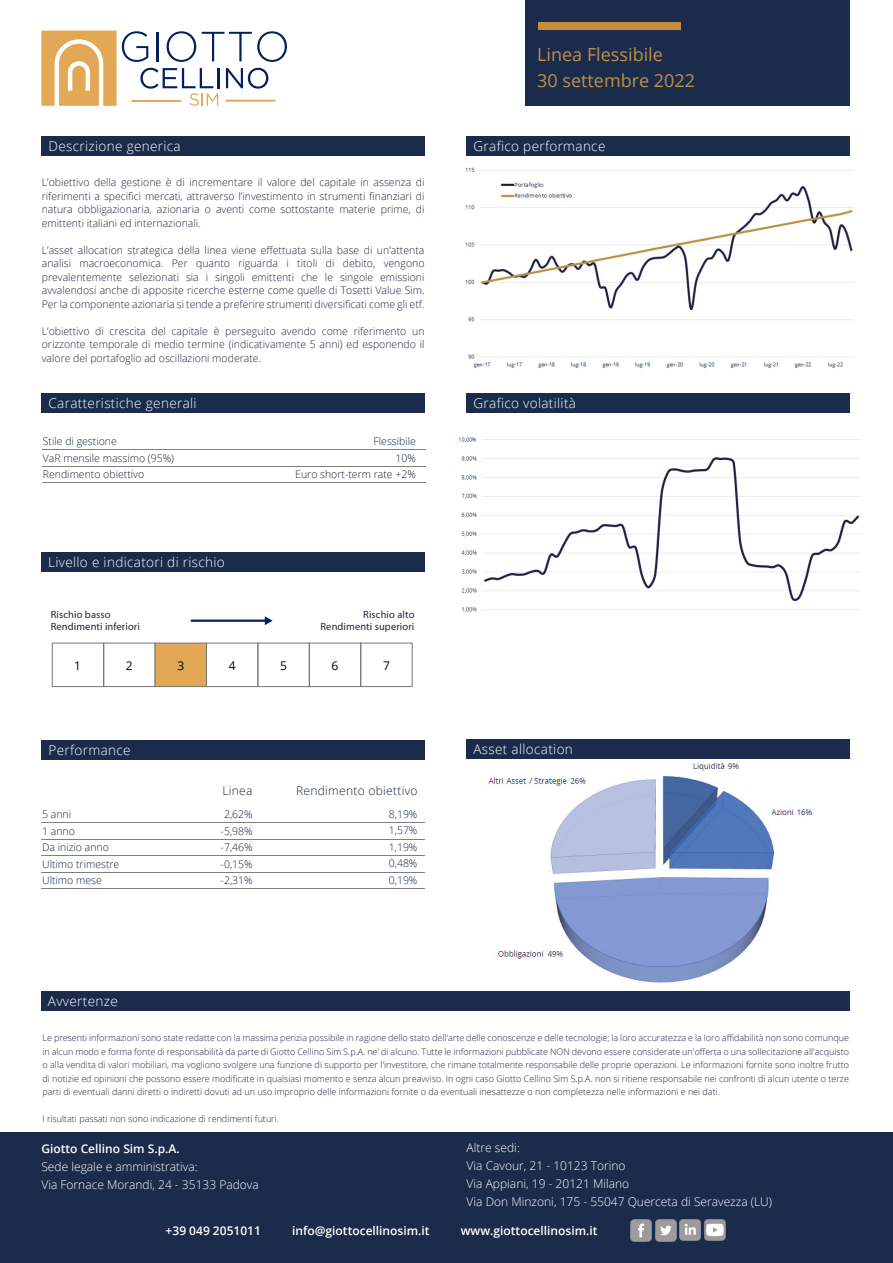
<style>
.page{position:relative;width:893px;height:1263px;background:#fff}
.page>*{position:absolute;margin:0;border:0;box-sizing:border-box;transform-origin:0 0}
.t1{font:18px/25.5px "Open Sans";color:#be9043}
.t2{font:300 13.5px "Open Sans";letter-spacing:.025em;color:#fff}
.t3{font:300 12px/18px "Open Sans";color:#fff}
.t4{font:600 12px "Open Sans";color:#fff}
.t5{font:300 12px "Open Sans";letter-spacing:.025em;color:#122342}
.t6{font:12px "Open Sans";color:#000}
.t7{font:300 10.5px/13.5px "Open Sans";color:#212145;text-align:justify}
.t8{font:300 10.5px/16.5px "Open Sans";color:#122342}
.t9{font:10.5px "Myriad Pro";letter-spacing:.01em;color:#212145}
.t10{font:300 9px/13.5px "Open Sans";color:#212145;text-align:justify}
</style>
<div class="page">
<img style="left:358px;top:744px;width:492px;height:260px">
<div style="left:0;top:1133px;width:893px;height:130px;background:#1a2b4c"></div>
<img style="left:630px;top:1219px;width:22px;height:22px">
<img style="left:655px;top:1219px;width:22px;height:22px">
<img style="left:680px;top:1219px;width:46px;height:22px">
<div style="left:41px;top:992px;width:808px;height:19px;background:#1a2b4c"></div>
<img style="left:458px;top:437px;width:403px;height:176px">
<div style="left:467px;top:740px;width:383px;height:19px;background:#1a2b4c"></div>
<div style="left:42px;top:740px;width:383px;height:19px;background:#1a2b4c"></div>
<hr style="left:42px;top:822px;width:383px;height:1px;background:#7f7f7f">
<hr style="left:42px;top:839px;width:383px;height:1px;background:#7f7f7f">
<hr style="left:42px;top:855px;width:383px;height:1px;background:#7f7f7f">
<hr style="left:42px;top:872px;width:383px;height:1px;background:#7f7f7f">
<hr style="left:42px;top:888px;width:383px;height:1px;background:#7f7f7f">
<div style="left:41px;top:552px;width:383px;height:19px;background:#1a2b4c"></div>
<hr style="left:191px;top:620px;width:75px;height:2px;background:#00215d">
<svg style="left:265px;top:616px;width:7px;height:9px"></svg>
<div style="left:52px;top:643px;width:52px;height:44px;border:1px solid #777"></div>
<div style="left:103px;top:643px;width:52px;height:44px;border:1px solid #777"></div>
<div style="left:155px;top:643px;width:52px;height:44px;background:#e2a855;border:1px solid #777"></div>
<div style="left:206px;top:643px;width:52px;height:44px;border:1px solid #777"></div>
<div style="left:257px;top:643px;width:53px;height:44px;border:1px solid #777"></div>
<div style="left:309px;top:643px;width:52px;height:44px;border:1px solid #777"></div>
<div style="left:360px;top:643px;width:52px;height:44px;border:1px solid #777"></div>
<div style="left:467px;top:393px;width:383px;height:20px;background:#1a2b4c"></div>
<div style="left:42px;top:393px;width:383px;height:20px;background:#1a2b4c"></div>
<hr style="left:42px;top:449px;width:383px;height:1px;background:#7f7f7f">
<hr style="left:42px;top:466px;width:383px;height:1px;background:#7f7f7f">
<hr style="left:42px;top:483px;width:383px;height:1px;background:#7f7f7f">
<img style="left:465px;top:167px;width:389px;height:201px">
<div style="left:467px;top:136px;width:383px;height:20px;background:#1a2b4c"></div>
<div style="left:42px;top:136px;width:383px;height:20px;background:#1a2b4c"></div>
<div style="left:525px;top:0;width:324px;height:105px;background:#1a2b4c"></div>
<div style="left:539px;top:22px;width:142px;height:8px;background:#c68d41"></div>
<svg style="left:41px;top:31px;width:246px;height:75px"></svg>
<hr style="left:131px;top:100px;width:50px;height:2px;background:#e2a855">
<hr style="left:226px;top:100px;width:49px;height:2px;background:#e2a855">
<h2 class="t2" style="left:49px;top:137px;width:134px">Descrizione generica</h2>
<p class="t7" style="left:42px;top:175px;width:384px">L’obiettivo della gestione è di incrementare il valore del capitale in assenza di riferimenti a specifici mercati, attraverso l’investimento in strumenti finanziari di natura obbligazionaria, azionaria o aventi come sottostante materie prime, di emittenti italiani ed internazionali.</p>
<p class="t7" style="left:42px;top:243px;width:384px">L’asset allocation strategica della linea viene effettuata sulla base di un’attenta analisi macroeconomica. Per quanto riguarda i titoli di debito, vengono prevalentemente selezionati sia i singoli emittenti che le singole emissioni avvalendosi anche di apposite ricerche esterne come quelle di Tosetti Value Sim.<br>Per la componente azionaria si tende a preferire strumenti diversificati come gli etf.</p>
<p class="t7" style="left:42px;top:324px;width:384px">L’obiettivo di crescita del capitale è perseguito avendo come riferimento un orizzonte temporale di medio termine (indicativamente 5 anni) ed esponendo il valore del portafoglio ad oscillazioni moderate.</p>
<h1 class="t1" style="left:537px;top:41px;width:159px">Linea Flessibile<br>30 settembre 2022</h1>
<h2 class="t2" style="left:473px;top:137px;width:133px">Grafico performance</h2>
<h2 class="t2" style="left:49px;top:394px;width:149px">Caratteristiche generali</h2>
<h2 class="t2" style="left:473px;top:394px;width:104px">Grafico volatilità</h2>
<p class="t8" style="left:43px;top:433px;width:75px">Stile di gestione</p>
<p class="t8" style="left:374px;top:433px;width:44px">Flessibile</p>
<p class="t8" style="left:43px;top:449px;width:133px">VaR mensile massimo (95%)</p>
<p class="t8" style="left:395px;top:449px;width:22px">10%</p>
<p class="t8" style="left:43px;top:466px;width:103px">Rendimento obiettivo</p>
<p class="t8" style="left:295px;top:466px;width:122px">Euro short-term rate +2%</p>
<h2 class="t2" style="left:48px;top:552px;width:178px">Livello e indicatori di rischio</h2>
<p class="t9" style="left:51px;top:608px;width:61px">Rischio basso</p>
<p class="t9" style="left:363px;top:608px;width:53px">Rischio alto</p>
<p class="t9" style="left:51px;top:620px;width:91px">Rendimenti inferiori</p>
<p class="t9" style="left:320px;top:620px;width:95px">Rendimenti superiori</p>
<h3 class="t6" style="left:74px;top:658px;width:8px">1</h3>
<h3 class="t6" style="left:126px;top:658px;width:8px">2</h3>
<h3 class="t6" style="left:177px;top:658px;width:8px">3</h3>
<h3 class="t6" style="left:229px;top:658px;width:8px">4</h3>
<h3 class="t6" style="left:280px;top:658px;width:8px">5</h3>
<h3 class="t6" style="left:332px;top:658px;width:8px">6</h3>
<h3 class="t6" style="left:383px;top:658px;width:8px">7</h3>
<h2 class="t2" style="left:49px;top:740px;width:84px">Performance</h2>
<h2 class="t2" style="left:473px;top:740px;width:101px">Asset allocation</h2>
<h3 class="t5" style="left:222px;top:782px;width:32px">Linea</h3>
<h3 class="t5" style="left:296px;top:782px;width:123px">Rendimento obiettivo</h3>
<p class="t8" style="left:42px;top:806px;width:79px">5 anni<br>1 anno<br>Da inizio anno<br>Ultimo trimestre<br>Ultimo mese</p>
<p class="t8" style="left:221px;top:806px;width:34px;text-align:center">2,62% -5,98% -7,46% -0,15% -2,31%</p>
<p class="t8" style="left:389px;top:806px;width:30px;text-align:justify">8,19% 1,57% 1,19% 0,48% 0,19%</p>
<h2 class="t2" style="left:48px;top:992px;width:71px">Avvertenze</h2>
<p class="t10" style="left:42px;top:1031px;width:808px">Le presenti informazioni sono state redatte con la massima perizia possibile in ragione dello stato dell'arte delle conoscenze e delle tecnologie; la loro accuratezza e la loro affidabilità non sono comunque in alcun modo e forma fonte di responsabilità da parte di Giotto Cellino Sim S.p.A. ne' di alcuno. Tutte le informazioni pubblicate NON devono essere considerate un'offerta o una sollecitazione all'acquisto o alla vendita di valori mobiliari, ma vogliono svolgere una funzione di supporto per l'investitore, che rimane totalmente responsabile delle proprie operazioni. Le informazioni fornite sono inoltre frutto di notizie ed opinioni che possono essere modificate in qualsiasi momento e senza alcun preavviso. In ogni caso Giotto Cellino Sim S.p.A. non si ritiene responsabile nei confronti di alcun utente o terze parti di eventuali danni diretti o indiretti dovuti ad un uso improprio delle informazioni fornite o da eventuali inesattezze o non completezza nelle informazioni e nei dati.</p>
<p class="t10" style="left:42px;top:1112px;width:238px">I risultati passati non sono indicazione di rendimenti futuri.</p>
<h3 class="t3" style="left:467px;top:1138px;width:307px">Altre sedi:<br>Via Cavour, 21 - 10123 Torino<br>Via Appiani, 19 - 20121 Milano<br>Via Don Minzoni, 175 - 55047 Querceta di Seravezza (LU)</h3>
<h3 class="t4" style="left:41px;top:1140px;width:140px">Giotto Cellino Sim S.p.A.</h3>
<h3 class="t3" style="left:41px;top:1157px;width:219px">Sede legale e amministrativa:<br>Via Fornace Morandi, 24 - 35133 Padova</h3>
<h3 class="t4" style="left:166px;top:1223px;width:97px">+39 049 2051011</h3>
<h3 class="t4" style="left:292px;top:1223px;width:139px">info@giottocellinosim.it</h3>
<h3 class="t4" style="left:461px;top:1223px;width:138px">www.giottocellinosim.it</h3>
</div>
